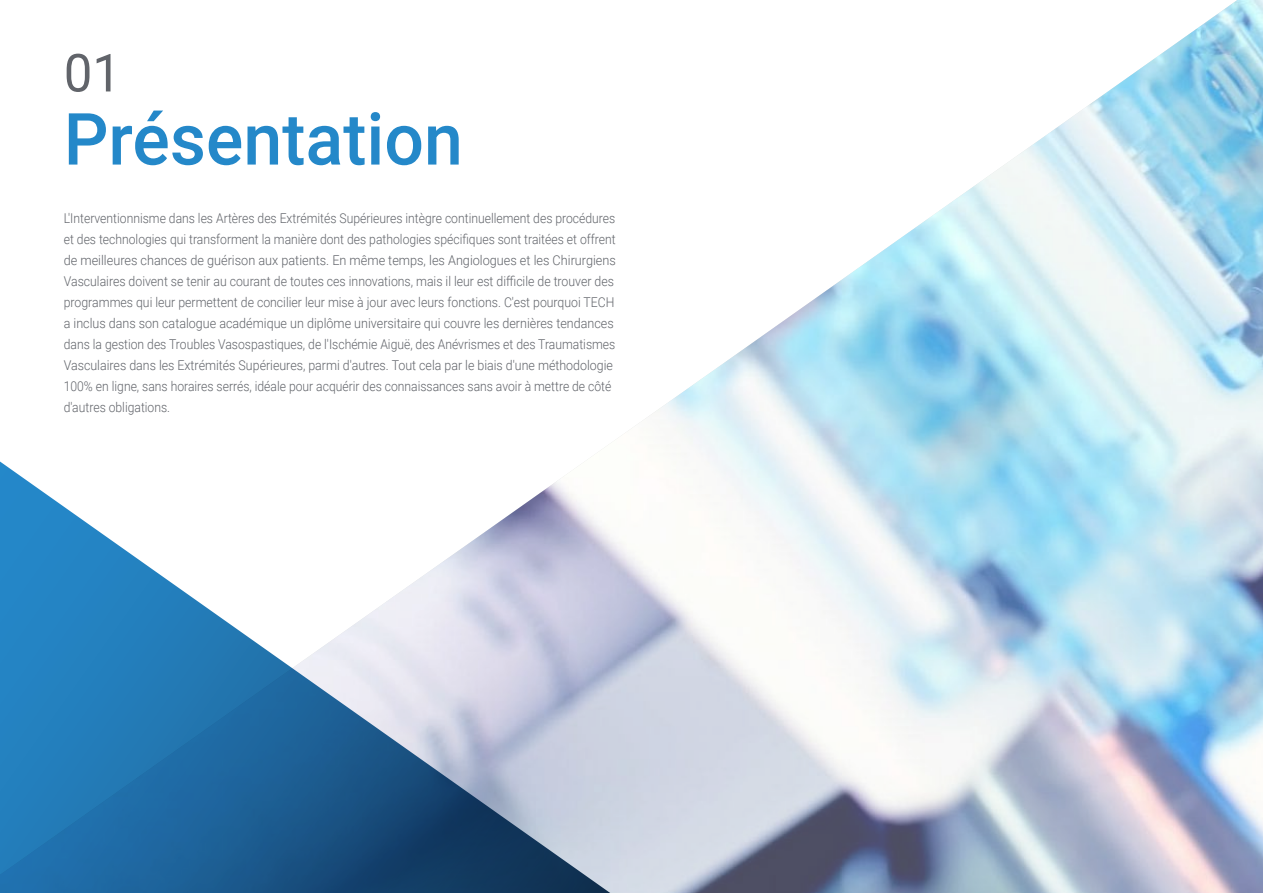
<style>
.page{position:relative;width:1263px;height:893px;background:#fff}
.page>*{position:absolute;margin:0;border:0;box-sizing:border-box;transform-origin:0 0}
.t1{font:500 72px "Roboto";color:#2488c9}
.t2{font:52.5px "Roboto";color:#61646a}
.t3{font:300 13.5px/21px "Roboto";color:#61646a;scale:.9 1}
</style>
<div class="page">
<img style="left:614px;top:0;width:649px;height:893px">
<svg style="left:0;top:446px;width:640px;height:447px"></svg>
<h2 class="t2" style="left:64px;top:36px;width:59px">01</h2>
<h1 class="t1" style="left:64px;top:89px;width:401px">Présentation</h1>
<p class="t3" style="left:64px;top:207px;width:615px">L'Interventionnisme dans les Artères des Extrémités Supérieures intègre continuellement des procédures et des technologies qui transforment la manière dont des pathologies spécifiques sont traitées et offrent de meilleures chances de guérison aux patients. En même temps, les Angiologues et les Chirurgiens Vasculaires doivent se tenir au courant de toutes ces innovations, mais il leur est difficile de trouver des programmes qui leur permettent de concilier leur mise à jour avec leurs fonctions. C'est pourquoi TECH a inclus dans son catalogue académique un diplôme universitaire qui couvre les dernières tendances dans la gestion des Troubles Vasospastiques, de l'Ischémie Aiguë, des Anévrismes et des Traumatismes Vasculaires dans les Extrémités Supérieures, parmi d'autres. Tout cela par le biais d'une méthodologie 100% en ligne, sans horaires serrés, idéale pour acquérir des connaissances sans avoir à mettre de côté d'autres obligations.</p>
</div>
